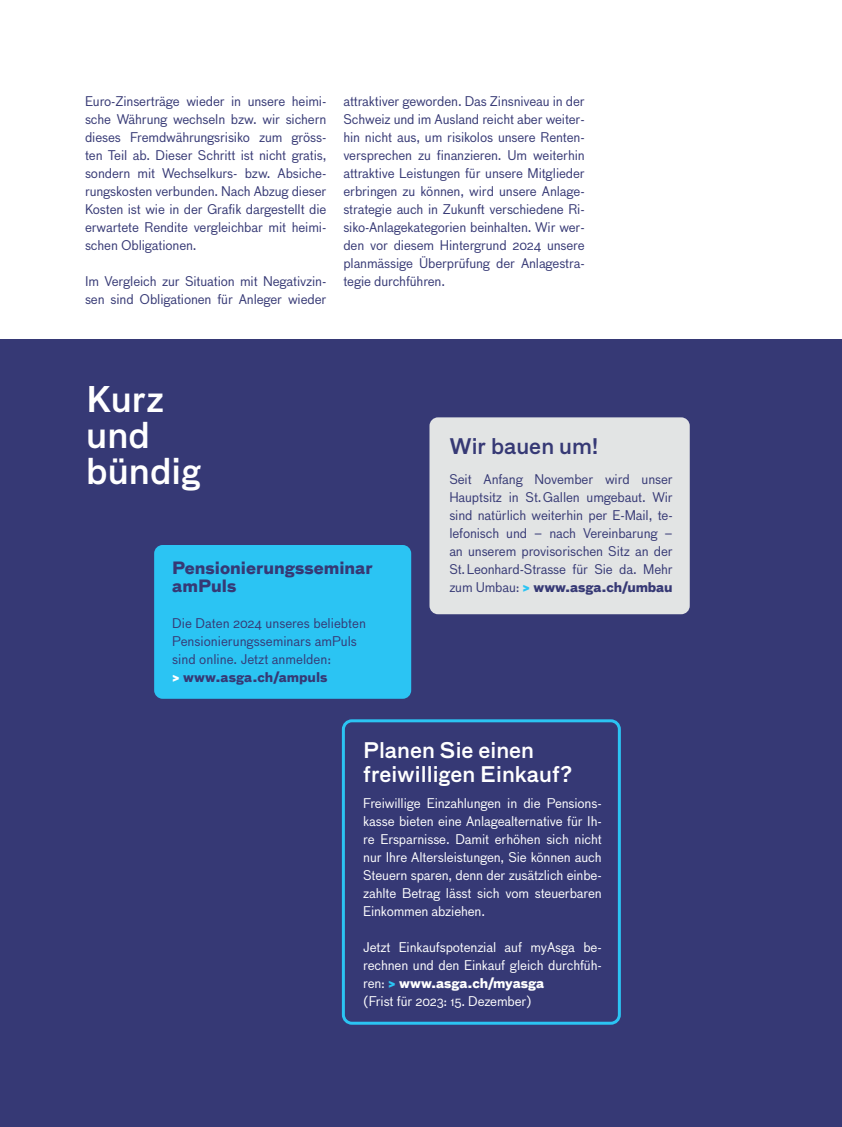
<style>
.page{position:relative;width:842px;height:1127px;background:#fff}
.page>*{position:absolute;margin:0;border:0;box-sizing:border-box;transform-origin:0 0}
.t1{font:500 34.5px/36px "Bau Pro";color:#fff}
.t2{font:500 21px/24px "Bau Pro";color:#fff}
.t3{font:500 21px "Bau Pro";color:#363975}
.t4{font:700 16.5px/18px "Bau Pro";color:#363975}
.t5{font:13.05px/18px "Bau Pro";letter-spacing:-.01em;color:#363975;text-align:justify}
.t6{font:13.05px/18px "Bau Pro";letter-spacing:-.01em;color:#fff;text-align:justify}
.s1{font-weight:700;color:#fff}
.s2{font-weight:700}
.s3{font-weight:700;color:#2bc4f3}
</style>
<div class="page">
<div style="left:0;top:340px;width:842px;height:787px;background:#363975"></div>
<div style="left:154px;top:545px;width:257px;height:154px;background:#2bc4f3;border-radius:9px"></div>
<div style="left:429px;top:417px;width:261px;height:197px;background:#e2e4e4;border-radius:9px"></div>
<div style="left:342px;top:719px;width:279px;height:306px;border:3px solid #2bc4f3;border-radius:9px"></div>
<hr style="left:841px;top:0;width:1px;height:1127px;background:#e2e4e4">
<p class="t5" style="left:85px;top:91px;width:243px">Euro-Zinserträge wieder in unsere heimi&shy;sche Währung wechseln bzw. wir sichern dieses Fremdwährungsrisiko zum gröss&shy;ten Teil ab. Dieser Schritt ist nicht gratis, sondern mit Wechselkurs- bzw. Absiche&shy;rungskosten verbunden. Nach Abzug dieser Kosten ist wie in der Grafik dargestellt die erwartete Rendite vergleichbar mit heimi&shy;schen Obligationen.</p>
<p class="t5" style="left:85px;top:271px;width:243px">Im Vergleich zur Situation mit Negativzin&shy;sen sind Obligationen für Anleger wieder</p>
<p class="t5" style="left:343px;top:91px;width:243px">attraktiver geworden. Das Zinsniveau in der Schweiz und im Ausland reicht aber weiter&shy;hin nicht aus, um risikolos unsere Renten&shy;versprechen zu finanzieren. Um weiterhin attraktive Leistungen für unsere Mitglieder erbringen zu können, wird unsere Anlage&shy;strategie auch in Zukunft verschiedene Ri&shy;siko-Anlagekategorien beinhalten. Wir wer&shy;den vor diesem Hintergrund 2024 unsere planmässige Überprüfung der Anlagestra&shy;tegie durchführen.</p>
<h1 class="t1" style="left:86px;top:379px;width:116px">Kurz und bündig</h1>
<p class="t4" style="left:172px;top:557px;width:202px">Pensionierungsseminar amPuls</p>
<p class="t5" style="left:172px;top:613px;width:195px;text-align:left">Die Daten 2024 unseres beliebten<br>Pensionierungsseminars amPuls sind online. Jetzt anmelden:<br><span class="s1">&gt;</span> <span class="s2">www.asga.ch/ampuls</span></p>
<h2 class="t3" style="left:449px;top:431px;width:151px">Wir bauen um!</h2>
<p class="t5" style="left:449px;top:469px;width:225px">Seit Anfang November wird unser Hauptsitz in St.Gallen umgebaut. Wir sind natürlich weiterhin per E-Mail, te&shy;lefonisch und – nach Vereinbarung – an unserem provisorischen Sitz an der St.Leonhard-Strasse für Sie da. Mehr zum Umbau: <span class="s3">&gt;</span> <span class="s2">www.asga.ch/umbau</span></p>
<h2 class="t2" style="left:363px;top:737px;width:211px">Planen Sie einen freiwilligen Einkauf?</h2>
<p class="t6" style="left:363px;top:793px;width:240px">Freiwillige Einzahlungen in die Pensions&shy;kasse bieten eine Anlagealternative für Ih&shy;re Ersparnisse. Damit erhöhen sich nicht nur Ihre Altersleistungen, Sie können auch Steuern sparen, denn der zusätzlich einbe&shy;zahlte Betrag lässt sich vom steuerbaren Einkommen abziehen.</p>
<p class="t6" style="left:363px;top:937px;width:240px;text-align:left">Jetzt Einkaufspotenzial auf myAsga be&shy;rechnen und den Einkauf gleich durchfüh&shy;ren: <span class="s3">&gt;</span> <span class="s2">www.asga.ch/myasga<br></span>(Frist für 2023: 15. Dezember)</p>
</div>
